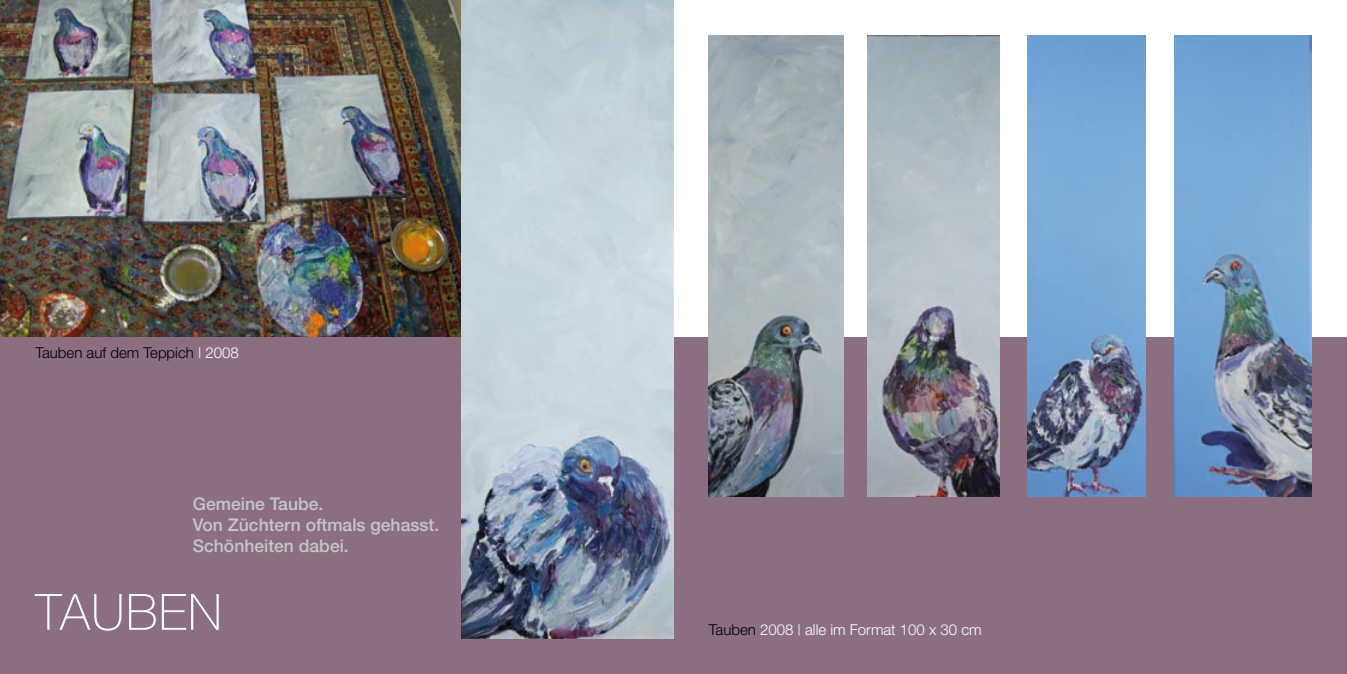
<style>
.page{position:relative;width:1347px;height:674px;background:#fff}
.page>*{position:absolute;margin:0;border:0;box-sizing:border-box;transform-origin:0 0}
.t1{font:100 50px "Helvetica Neue";letter-spacing:.025em;color:#fff}
.t2{font:500 17.5px/21px "Helvetica Neue";color:#c5c6c8}
.t3{font:300 15px "Helvetica Neue";color:#fff}
.t4{font:300 15px "Helvetica Neue";color:#000}
.s1{color:#fff}
.s2{color:#000}
</style>
<div class="page">
<div style="left:0;top:337px;width:1346px;height:336px;background:#8c6e82"></div>
<img style="left:0;top:0;width:461px;height:337px">
<img style="left:461px;top:0;width:212px;height:638px">
<img style="left:1174px;top:35px;width:137px;height:461px">
<img style="left:709px;top:35px;width:134px;height:461px">
<img style="left:867px;top:35px;width:132px;height:461px">
<img style="left:1027px;top:35px;width:118px;height:461px">
<p class="t4" style="left:35px;top:344px;width:205px">Tauben auf dem Teppich <span class="s1">| 2008</span></p>
<p class="t2" style="left:193px;top:493px;width:248px">Gemeine Taube.<br>Von Züchtern oftmals gehasst.<br>Schönheiten dabei.</p>
<h1 class="t1" style="left:35px;top:583px;width:188px">TAUBEN</h1>
<p class="t3" style="left:709px;top:620px;width:274px"><span class="s2">Tauben</span> 2008 | alle im Format 100 x 30 cm</p>
</div>
